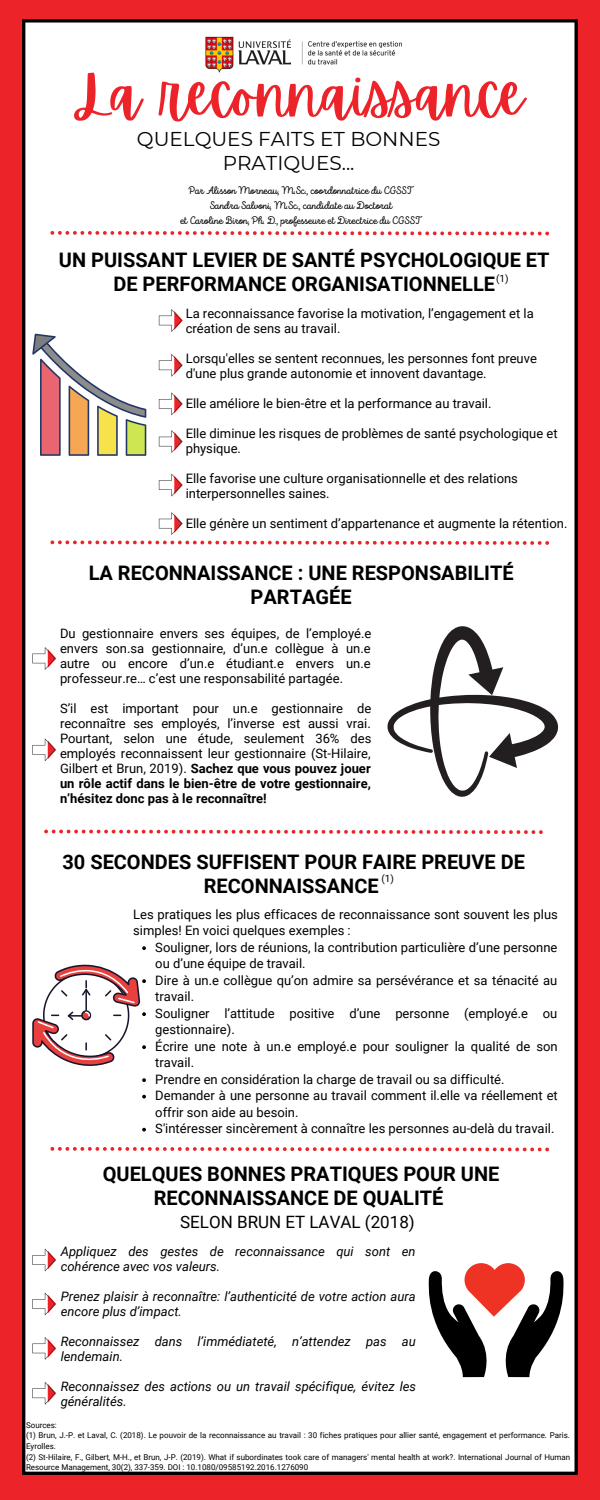
<style>
.page{position:relative;width:600px;height:1500px;background:#ed232a}
.page>*{position:absolute;margin:0;border:0;box-sizing:border-box;transform-origin:0 0}
.t1{font:60px "Apricots";color:#ed232a}
.t2{font:700 20px/24px "Roboto";color:#000;text-align:center}
.t3{font:20px/24px "Montserrat";color:#000;text-align:center}
.t4{font:17px "Roboto";color:#000}
.t5{font:13px/15px "Roboto";color:#000}
.t6{font:italic 13px/15px "Roboto";color:#000}
.t7{font:11px "Intro Script";color:#000}
.t8{font:10px "Roboto";color:#000}
.t9{font:8px/10.7px "Roboto";color:#000}
.s1{font-weight:700}
</style>
<div class="page">
<div style="left:22px;top:19px;width:556px;height:1456px;background:#fff"></div>
<svg style="left:44px;top:830px;width:499px;height:4px"></svg>
<svg style="left:51px;top:1147px;width:498px;height:4px"></svg>
<svg style="left:51px;top:231px;width:498px;height:4px"></svg>
<svg style="left:159px;top:309px;width:24px;height:23px"></svg>
<svg style="left:159px;top:354px;width:24px;height:23px"></svg>
<svg style="left:159px;top:393px;width:24px;height:22px"></svg>
<svg style="left:159px;top:430px;width:24px;height:23px"></svg>
<svg style="left:32px;top:334px;width:114px;height:122px;background:#dacabc"></svg>
<svg style="left:32px;top:647px;width:24px;height:23px"></svg>
<svg style="left:32px;top:739px;width:24px;height:22px"></svg>
<svg style="left:387px;top:626px;width:171px;height:171px;background:#d4d4d4"></svg>
<svg style="left:426px;top:1263px;width:140px;height:114px;background:#a68c8a"></svg>
<svg style="left:32px;top:1249px;width:24px;height:22px"></svg>
<svg style="left:32px;top:1293px;width:24px;height:22px"></svg>
<svg style="left:32px;top:1337px;width:24px;height:23px"></svg>
<svg style="left:32px;top:1382px;width:24px;height:23px"></svg>
<img style="left:205px;top:27px;width:198px;height:56px">
<svg style="left:142px;top:946px;width:4px;height:4px"></svg>
<svg style="left:32px;top:956px;width:114px;height:116px;background:#e6d2d4"></svg>
<svg style="left:142px;top:1078px;width:4px;height:4px"></svg>
<svg style="left:142px;top:1095px;width:4px;height:4px"></svg>
<svg style="left:142px;top:1128px;width:4px;height:4px"></svg>
<svg style="left:51px;top:512px;width:498px;height:33px;background:#fdf3f3"></svg>
<svg style="left:159px;top:474px;width:24px;height:22px"></svg>
<p class="t1" style="left:77px;top:60px;width:449px">La reconnaissance</p>
<p class="t3" style="left:137px;top:127px;width:305px">QUELQUES FAITS ET BONNES<br>PRATIQUES...</p>
<p class="t7" style="left:188px;top:186px;width:226px">Par Alisson Morneau, M.Sc., coordonnatrice du CGSST</p>
<p class="t7" style="left:209px;top:201px;width:184px">Sandra Salvoni, M.Sc., candidate au Doctorat</p>
<p class="t7" style="left:180px;top:216px;width:243px">et Caroline Biron, Ph. D., professeure et Directrice du CGSST</p>
<p class="t2" style="left:59px;top:249px;width:492px">UN PUISSANT LEVIER DE SANTÉ PSYCHOLOGIQUE ET<br>DE PERFORMANCE ORGANISATIONNELLE</p>
<p class="t8" style="left:496px;top:272px;width:14px">(1)</p>
<p class="t5" style="left:186px;top:306px;width:350px">La reconnaissance favorise la motivation, l’engagement et la création de sens au travail.</p>
<p class="t5" style="left:186px;top:351px;width:353px">Lorsqu'elles se sentent reconnues, les personnes font preuve d'une plus grande autonomie et innovent davantage.</p>
<p class="t5" style="left:186px;top:396px;width:307px">Elle améliore le bien-être et la performance au travail.</p>
<p class="t5" style="left:186px;top:426px;width:373px">Elle diminue les risques de problèmes de santé psychologique et physique.</p>
<p class="t5" style="left:186px;top:471px;width:334px">Elle favorise une culture organisationnelle et des relations interpersonnelles saines.</p>
<p class="t5" style="left:186px;top:516px;width:383px">Elle génère un sentiment d’appartenance et augmente la rétention.</p>
<p class="t2" style="left:89px;top:561px;width:426px">LA RECONNAISSANCE : UNE RESPONSABILITÉ<br>PARTAGÉE</p>
<p class="t5" style="left:60px;top:626px;width:313px;text-align:justify">Du gestionnaire envers ses équipes, de l’employé.e envers son.sa gestionnaire, d’un.e collègue à un.e autre ou encore d’un.e étudiant.e envers un.e professeur.re… c’est une responsabilité partagée.</p>
<p class="t5" style="left:60px;top:701px;width:313px;text-align:justify">S’il est important pour un.e gestionnaire de reconnaître ses employés, l’inverse est aussi vrai.<br>Pourtant, selon une étude, seulement 36% des employés reconnaissent leur gestionnaire (St-Hilaire, Gilbert et Brun, 2019). <span class="s1">Sachez que vous pouvez jouer un rôle actif dans le bien-être de votre gestionnaire, n’hésitez donc pas à le reconnaître!</span></p>
<p class="t2" style="left:62px;top:850px;width:464px">30 SECONDES SUFFISENT POUR FAIRE PREUVE DE<br>RECONNAISSANCE</p>
<p class="t8" style="left:382px;top:873px;width:14px">(1)</p>
<p class="t5" style="left:133px;top:906px;width:426px;line-height:16.5px">Les pratiques les plus efficaces de reconnaissance sont souvent les plus simples! En voici quelques exemples :</p>
<p class="t5" style="left:155px;top:939px;width:404px;line-height:16.5px">Souligner, lors de réunions, la contribution particulière d’une personne ou d’une équipe de travail.</p>
<p class="t5" style="left:155px;top:972px;width:404px;line-height:16.5px">Dire à un.e collègue qu’on admire sa persévérance et sa ténacité au travail.</p>
<p class="t5" style="left:155px;top:1005px;width:404px;line-height:16.5px">Souligner l’attitude positive d’une personne (employé.e ou gestionnaire).</p>
<p class="t5" style="left:155px;top:1038px;width:404px;line-height:16.5px">Écrire une note à un.e employé.e pour souligner la qualité de son travail.</p>
<p class="t5" style="left:155px;top:1072px;width:351px">Prendre en considération la charge de travail ou sa difficulté.</p>
<p class="t5" style="left:155px;top:1087px;width:404px;line-height:16.5px">Demander à une personne au travail comment il.elle va réellement et offrir son aide au besoin.</p>
<p class="t5" style="left:155px;top:1121px;width:401px">S'intéresser sincèrement à connaître les personnes au-delà du travail.</p>
<p class="t2" style="left:103px;top:1163px;width:398px">QUELQUES BONNES PRATIQUES POUR UNE<br>RECONNAISSANCE DE QUALITÉ</p>
<p class="t4" style="left:180px;top:1212px;width:236px">SELON BRUN ET LAVAL (2018)</p>
<p class="t6" style="left:61px;top:1244px;width:356px">Appliquez des gestes de reconnaissance qui sont en cohérence avec vos valeurs.</p>
<p class="t6" style="left:61px;top:1289px;width:356px">Prenez plaisir à reconnaître: l’authenticité de votre action aura encore plus d’impact.</p>
<p class="t6" style="left:61px;top:1334px;width:357px">Reconnaissez dans l’immédiateté, n’attendez pas au lendemain.</p>
<p class="t6" style="left:61px;top:1379px;width:357px">Reconnaissez des actions ou un travail spécifique, évitez les généralités.</p>
<p class="t9" style="left:26px;top:1420px;width:32px">Sources:</p>
<p class="t9" style="left:26px;top:1430px;width:545px">(1) Brun, J.-P. et Laval, C. (2018). Le pouvoir de la reconnaissance au travail : 30 fiches pratiques pour allier santé, engagement et performance. Paris.<br>Eyrolles.</p>
<p class="t9" style="left:26px;top:1452px;width:546px">(2) St-Hilaire, F., Gilbert, M-H., et Brun, J-P. (2019). What if subordinates took care of managers' mental health at work?. International Journal of Human<br>Resource Management, 30(2), 337-359. DOI : 10.1080/09585192.2016.1276090</p>
</div>
